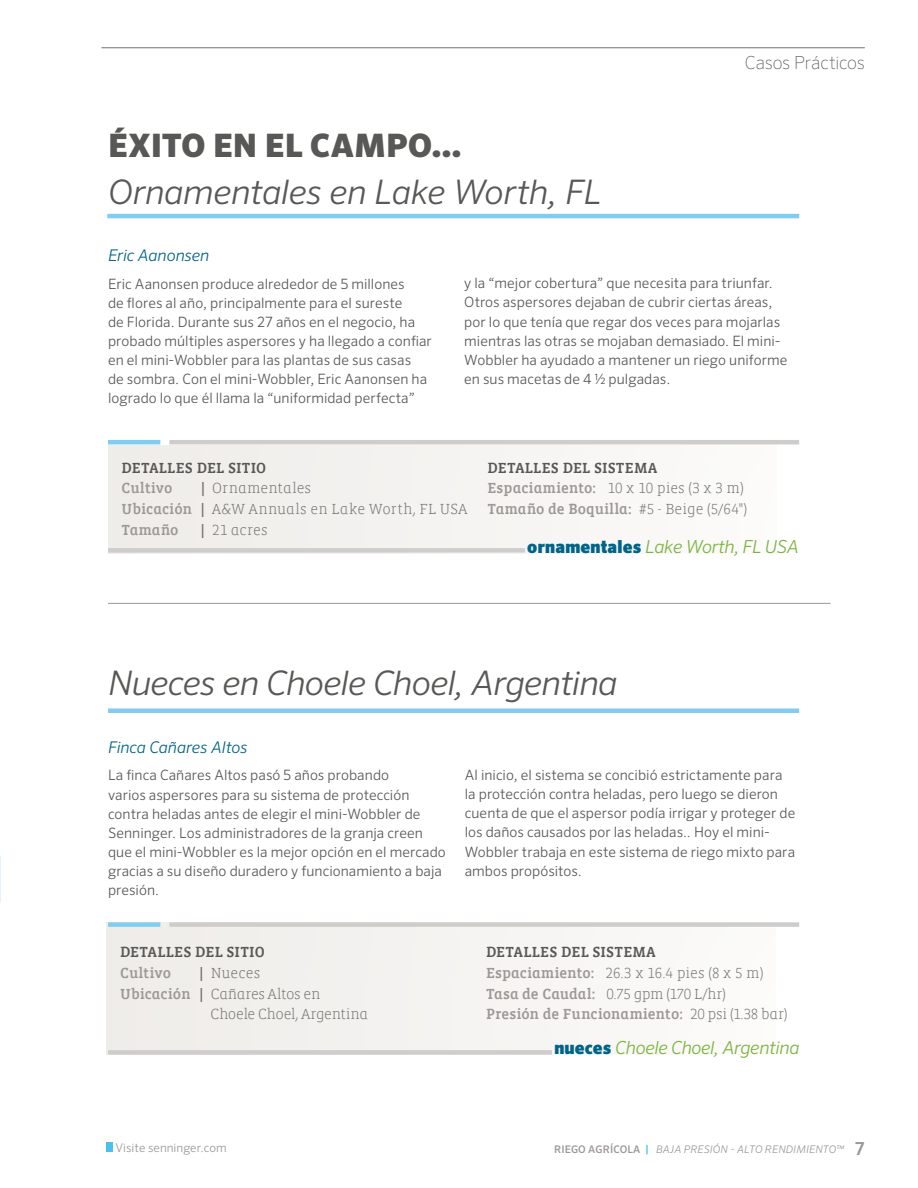
<style>
.page{position:relative;width:918px;height:1188px;background:#fff}
.page>*{position:absolute;margin:0;border:0;box-sizing:border-box;transform-origin:0 0}
.t1{font:italic 300 33.75px "Sero Pro";letter-spacing:-.02em;color:#585956}
.t2{font:900 32.4px "Sero Pro";letter-spacing:.005em;color:#585956}
.t3{font:italic 300 18px "Sero Pro";letter-spacing:-.02em;color:#7bb43f}
.t4{font:100 18px "Sero Pro";letter-spacing:-.01em;color:#585956}
.t5{font:500 18px "Sero Pro";color:#9c9896}
.t6{font:italic 300 16.2px "Sero Pro";letter-spacing:-.005em;color:#006488}
.t7{font:300 15px "Vista Slab Alt";letter-spacing:-.005em;color:#777572}
.t8{font:15px "Vista Slab Alt Med";letter-spacing:.005em;color:#9c9896}
.t9{font:15px "Vista Slab Alt Med";letter-spacing:.005em;color:#585956}
.t10{font:300 15px "Vista Slab Alt";letter-spacing:.02em;color:#777572}
.t11{font:300 15px "Vista Slab Alt";letter-spacing:-.035em;color:#777572}
.t12{font:300 15px "Vista Slab Alt";letter-spacing:-.025em;color:#777572}
.t13{font:300 14.25px/19px "Sero Pro";letter-spacing:.005em;color:#585956}
.t14{font:300 12px "Sero Pro";color:#9c9896}
.t15{font:italic 300 10.5px "Sero Pro";letter-spacing:.01em;color:#9c9896}
.s1{font-family:"Vista Slab Alt Med";font-weight:400}
.s2{font-family:"Vista Slab Alt Med";font-weight:400;color:#9c9896}
.s3{font-family:"Vista Slab Alt";font-weight:300;color:#777572}
.s4{font-weight:900;font-style:normal;color:#006488}
.s5{font-weight:500;font-style:normal}
.s6{font-weight:500;font-style:normal;color:#4cc0ef}
</style>
<div class="page">
<div style="left:108px;top:445px;width:669px;height:108px;background:#f5f3f1"></div>
<div style="left:108px;top:548px;width:417px;height:5px;background:#cfcdcb"></div>
<hr style="left:169px;top:440px;width:630px;height:4px;background:#cfcdcb">
<hr style="left:108px;top:440px;width:52px;height:4px;background:#81cdf2">
<div style="left:106px;top:922px;width:669px;height:133px;background:#f5f3f1"></div>
<div style="left:108px;top:1050px;width:444px;height:5px;background:#cfcdcb"></div>
<div style="left:169px;top:922px;width:630px;height:5px;background:#cfcdcb"></div>
<div style="left:108px;top:922px;width:52px;height:5px;background:#81cdf2"></div>
<hr style="left:107px;top:214px;width:692px;height:4px;background:#81cdf2">
<div style="left:108px;top:708px;width:691px;height:5px;background:#81cdf2"></div>
<hr style="left:102px;top:48px;width:763px;height:1px;background:#716f6c">
<hr style="left:108px;top:603px;width:723px;height:1px;background:#9c9896">
<div style="left:106px;top:1142px;width:7px;height:10px;background:#4cc0ef"></div>
<h2 class="t2" style="left:108px;top:126px;width:355px">ÉXITO EN EL CAMPO...</h2>
<h1 class="t1" style="left:108px;top:172px;width:495px">Ornamentales en Lake Worth, FL</h1>
<p class="t4" style="left:745px;top:52px;width:121px">Casos Prácticos</p>
<p class="t6" style="left:108px;top:246px;width:103px">Eric Aanonsen</p>
<p class="t13" style="left:108px;top:274px;width:325px">Eric Aanonsen produce alrededor de 5 millones<br>de flores al año, principalmente para el sureste<br>de Florida. Durante sus 27 años en el negocio, ha probado múltiples aspersores y ha llegado a confiar en el mini-Wobbler para las plantas de sus casas<br>de sombra. Con el mini-Wobbler, Eric Aanonsen ha logrado lo que él llama la “uniformidad perfecta”</p>
<p class="t13" style="left:464px;top:274px;width:325px">y la “mejor cobertura” que necesita para triunfar.<br>Otros aspersores dejaban de cubrir ciertas áreas, por lo que tenía que regar dos veces para mojarlas mientras las otras se mojaban demasiado. El mini-Wobbler ha ayudado a mantener un riego uniforme en sus macetas de 4 ½ pulgadas.</p>
<p class="t9" style="left:122px;top:460px;width:146px">DETALLES DEL SITIO</p>
<p class="t9" style="left:488px;top:460px;width:171px">DETALLES DEL SISTEMA</p>
<p class="t8" style="left:122px;top:481px;width:53px">Cultivo</p>
<p class="t7" style="left:201px;top:481px;width:112px"><span class="s1">|</span> Ornamentales</p>
<p class="t7" style="left:488px;top:481px;width:258px"><span class="s2">Espaciamiento:</span> 10 x 10 pies (3 x 3 m)</p>
<p class="t10" style="left:121px;top:501px;width:347px"><span class="s2">Ubicación</span> <span class="s1">|</span> A&amp;W Annuals en Lake Worth, FL USA</p>
<p class="t8" style="left:487px;top:501px;width:261px">Tamaño de Boquilla: <span class="s3">#5 - Beige (5/64")</span></p>
<p class="t8" style="left:121px;top:522px;width:59px">Tamaño</p>
<p class="t7" style="left:201px;top:522px;width:68px"><span class="s1">|</span> 21 acres</p>
<p class="t3" style="left:527px;top:536px;width:273px"><span class="s4">ornamentales</span> Lake Worth, FL USA</p>
<h1 class="t1" style="left:108px;top:663px;width:511px">Nueces en Choele Choel, Argentina</h1>
<p class="t6" style="left:108px;top:737px;width:141px">Finca Cañares Altos</p>
<p class="t13" style="left:108px;top:766px;width:339px">La finca Cañares Altos pasó 5 años probando<br>varios aspersores para su sistema de protección contra heladas antes de elegir el mini-Wobbler de Senninger. Los administradores de la granja creen que el mini-Wobbler es la mejor opción en el mercado gracias a su diseño duradero y funcionamiento a baja presión.</p>
<p class="t13" style="left:465px;top:765px;width:332px">Al inicio, el sistema se concibió estrictamente para la protección contra heladas, pero luego se dieron cuenta de que el aspersor podía irrigar y proteger de los daños causados por las heladas.. Hoy el mini-Wobbler trabaja en este sistema de riego mixto para ambos propósitos.</p>
<p class="t9" style="left:120px;top:945px;width:146px">DETALLES DEL SITIO</p>
<p class="t9" style="left:486px;top:945px;width:171px">DETALLES DEL SISTEMA</p>
<p class="t8" style="left:120px;top:965px;width:53px">Cultivo</p>
<p class="t7" style="left:200px;top:965px;width:62px"><span class="s1">|</span> Nueces</p>
<p class="t7" style="left:486px;top:965px;width:279px"><span class="s2">Espaciamiento:</span> 26.3 x 16.4 pies (8 x 5 m)</p>
<p class="t12" style="left:120px;top:986px;width:202px"><span class="s2">Ubicación</span> <span class="s1">|</span> Cañares Altos en</p>
<p class="t11" style="left:486px;top:986px;width:241px"><span class="s2">Tasa de Caudal:</span> 0.75 gpm (170 L/hr)</p>
<p class="t7" style="left:211px;top:1007px;width:159px">Choele Choel, Argentina</p>
<p class="t8" style="left:486px;top:1007px;width:303px">Presión de Funcionamiento: <span class="s3">20 psi (1.38 bar)</span></p>
<p class="t3" style="left:554px;top:1037px;width:247px"><span class="s4">nueces</span> Choele Choel, Argentina</p>
<p class="t14" style="left:116px;top:1140px;width:113px">Visite senninger.com</p>
<p class="t15" style="left:554px;top:1143px;width:292px"><span class="s5">RIEGO AGRÍCOLA</span> <span class="s6">|</span> BAJA PRESIÓN - ALTO RENDIMIENTO™</p>
<p class="t5" style="left:855px;top:1138px;width:11px">7</p>
</div>
